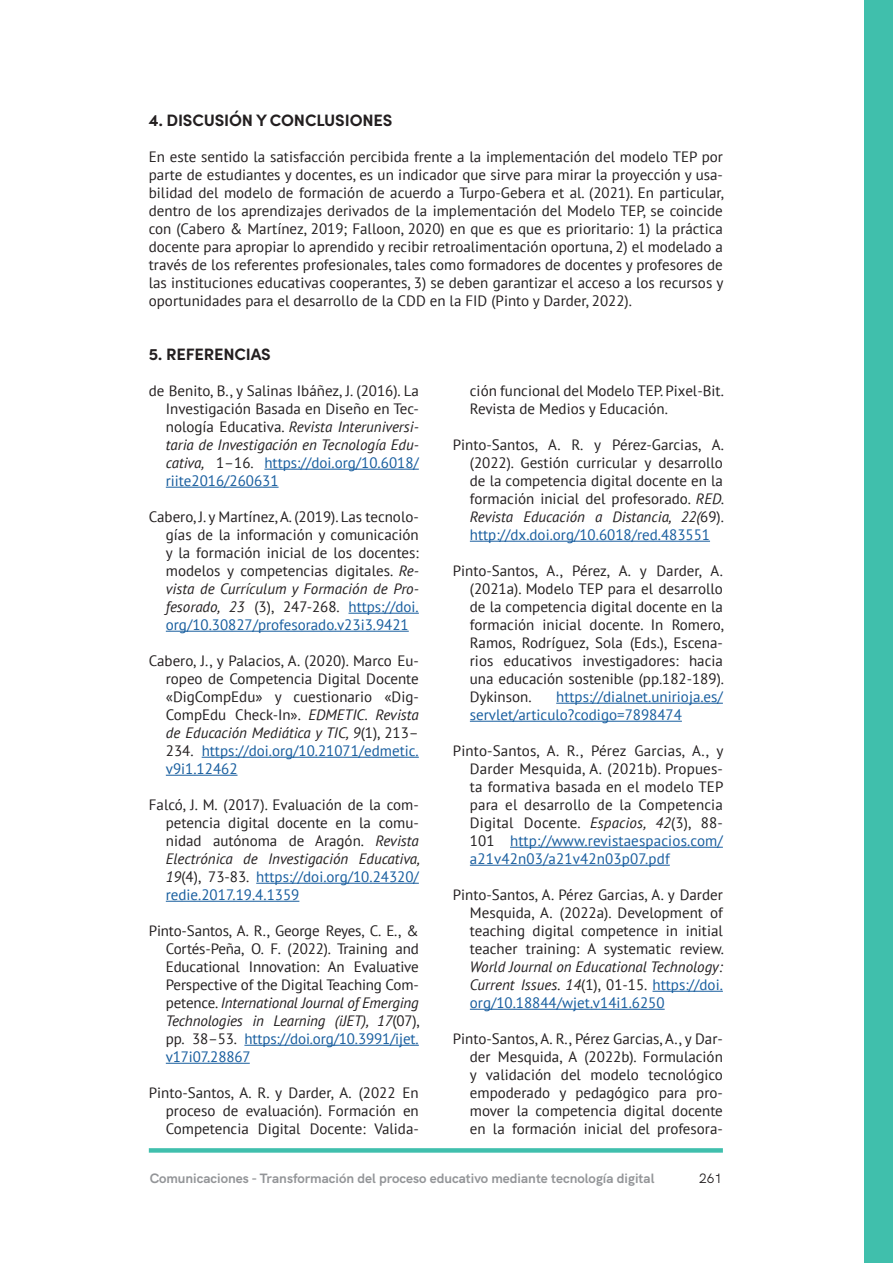
<style>
.page{position:relative;width:893px;height:1263px;background:#fff}
.page>*{position:absolute;margin:0;border:0;box-sizing:border-box;transform-origin:0 0}
.Títol_3{font:700 16.5px "Sofia Pro";letter-spacing:-.01em;color:#231f20}
.bibliografía1{font:15px/18px "PT Sans";color:#231f20;text-align:justify}
.BODY_TEXT{font:15px/18px "PT Sans";color:#231f20;text-align:justify}
.bibliografía1-2{font:15px/18px "PT Sans";color:#175d9e}
.t1{font:700 13.5px "HK Grotesk";color:#939598}
.t2{font:13.5px "HK Grotesk";color:#231f20}
.s1{font-style:italic}
.s2{color:#175d9e}
.s3{font-style:inherit}
</style>
<div class="page">
<div style="left:149px;top:1148px;width:574px;height:5px;background:#40bfad"></div>
<div style="left:864px;top:0;width:29px;height:1263px;background:#40bfac"></div>
<hr style="left:264px;top:469px;width:155px;height:1px;background:#175d9e">
<hr style="left:166px;top:487px;width:113px;height:1px;background:#175d9e">
<hr style="left:348px;top:613px;width:71px;height:1px;background:#175d9e">
<hr style="left:166px;top:631px;width:243px;height:1px;background:#175d9e">
<hr style="left:202px;top:757px;width:217px;height:1px;background:#175d9e">
<hr style="left:166px;top:775px;width:72px;height:1px;background:#175d9e">
<hr style="left:256px;top:883px;width:163px;height:1px;background:#175d9e">
<hr style="left:166px;top:901px;width:133px;height:1px;background:#175d9e">
<hr style="left:244px;top:1045px;width:175px;height:1px;background:#175d9e">
<hr style="left:166px;top:1063px;width:84px;height:1px;background:#175d9e">
<hr style="left:470px;top:541px;width:240px;height:1px;background:#175d9e">
<hr style="left:556px;top:703px;width:167px;height:1px;background:#175d9e">
<hr style="left:470px;top:721px;width:212px;height:1px;background:#175d9e">
<hr style="left:510px;top:847px;width:213px;height:1px;background:#175d9e">
<hr style="left:470px;top:865px;width:200px;height:1px;background:#175d9e">
<hr style="left:652px;top:991px;width:71px;height:1px;background:#175d9e">
<hr style="left:470px;top:1009px;width:195px;height:1px;background:#175d9e">
<p class="Títol_3" style="left:149px;top:108px;width:245px">4. DISCUSIÓN Y CONCLUSIONES</p>
<p class="BODY_TEXT" style="left:149px;top:147px;width:577px">En este sentido la satisfacción percibida frente a la implementación del modelo TEP por parte de estudiantes y docentes, es un indicador que sirve para mirar la proyección y usa&shy;bilidad del modelo de formación de acuerdo a Turpo-Gebera et al. (2021). En particular, dentro de los aprendizajes derivados de la implementación del Modelo TEP, se coincide con (Cabero &amp; Martínez, 2019; Falloon, 2020) en que es que es prioritario: 1) la práctica docente para apropiar lo aprendido y recibir retroalimentación oportuna, 2) el modelado a través de los referentes profesionales, tales como formadores de docentes y profesores de las instituciones educativas cooperantes, 3) se deben garantizar el acceso a los recursos y oportunidades para el desarrollo de la CDD en la FID (Pinto y Darder, 2022).</p>
<p class="Títol_3" style="left:149px;top:342px;width:124px">5. REFERENCIAS</p>
<p class="bibliografía1" style="left:166px;top:381px;width:255px;text-indent:-17px">de Benito, B., y Salinas Ibáñez, J. (2016). La Investigación Basada en Diseño en Tec&shy;nología Educativa. <span class="s1">Revista Interuniversi&shy;taria de Investigación en Tecnología Edu&shy;cativa,</span> 1–16. <span class="s2">https://doi.org/10.6018/ riite2016/260631</span></p>
<p class="bibliografía1" style="left:166px;top:507px;width:254px;text-indent:-17px">Cabero, J. y Martínez, A<span class="s3">.</span> (2019). Las tecnolo&shy;gías de la información y comunicación y la formación inicial de los docentes: modelos y competencias digitales. <span class="s1">Re&shy;vista de Currículum y Formación de Pro&shy;fesorado, 23</span> (3), 247-268. <span class="s2">https://doi. org/10.30827/profesorado.v23i3.9421</span></p>
<p class="bibliografía1" style="left:166px;top:651px;width:254px;text-indent:-17px">Cabero, J., y Palacios, A. (2020). Marco Eu&shy;ropeo de Competencia Digital Docente «DigCompEdu» y cuestionario «Dig-CompEdu Check-In». <span class="s1">EDMETIC. Revista de Educación Mediática y TIC, 9</span>(1), 213– 234. <span class="s2">https://doi.org/10.21071/edmetic. v9i1.12462</span></p>
<p class="bibliografía1" style="left:166px;top:795px;width:256px;text-indent:-17px">Falcó, J. M. (2017). Evaluación de la com&shy;petencia digital docente en la comu&shy;nidad autónoma de Aragón. <span class="s1">Revista Electrónica de Investigación Educativa, 19</span>(4), 73-83. <span class="s2">https://doi.org/10.24320/ redie.2017.19.4.1359</span></p>
<p class="bibliografía1" style="left:166px;top:921px;width:256px;text-indent:-17px">Pinto-Santos, A. R., George Reyes, C. E., &amp; Cortés-Peña, O. F. (2022). Training and Educational Innovation: An Evaluative Perspective of the Digital Teaching Com&shy;petence. <span class="s1">International Journal of Emerging Technologies in Learning (iJET), 17</span>(07), pp. 38–53. <span class="s2">https://doi.org/10.3991/ijet. v17i07.28867</span></p>
<p class="bibliografía1" style="left:166px;top:1083px;width:255px;text-indent:-17px">Pinto-Santos, A. R. y Darder, A. (2022 En proceso de evaluación). Formación en Competencia Digital Docente: Valida-</p>
<p class="bibliografía1" style="left:470px;top:381px;width:256px">ción funcional del Modelo TEP. Pixel-Bit.<br>Revista de Medios y Educación.</p>
<p class="bibliografía1" style="left:470px;top:435px;width:256px;text-indent:-17px">Pinto-Santos, A. R. y Pérez-Garcias, A. (2022). Gestión curricular y desarrollo de la competencia digital docente en la formación inicial del profesorado. <span class="s1">RED.<br>Revista Educación a Distancia, 22(</span>69). <span class="s2">http://dx.doi.org/10.6018/red.483551</span></p>
<p class="bibliografía1" style="left:470px;top:561px;width:256px;text-indent:-17px">Pinto-Santos, A., Pérez, A. y Darder, A. (2021a). Modelo TEP para el desarrollo de la competencia digital docente en la formación inicial docente. In Romero, Ramos, Rodríguez, Sola (Eds.), Escena&shy;rios educativos investigadores: hacia una educación sostenible (pp.182-189).<br>Dykinson.</p>
<p class="bibliografía1-2" style="left:470px;top:687px;width:254px;text-indent:86px">https://dialnet.unirioja.es/ servlet/articulo?codigo=7898474</p>
<p class="bibliografía1" style="left:470px;top:741px;width:255px;text-indent:-17px">Pinto-Santos, A. R., Pérez Garcias, A., y Darder Mesquida, A. (2021b). Propues&shy;ta formativa basada en el modelo TEP para el desarrollo de la Competencia Digital Docente. <span class="s1">Espacios, 42</span>(3), 88- 101 <span class="s2">http://www.revistaespacios.com/ a21v42n03/a21v42n03p07.pdf</span></p>
<p class="bibliografía1" style="left:470px;top:885px;width:256px;text-indent:-17px">Pinto-Santos, A. Pérez Garcias, A. y Darder Mesquida, A. (2022a). Development of teaching digital competence in initial teacher training: A systematic review.<br><span class="s1">World Journal on Educational Technology:<br>Current Issues. 14</span>(1), 01-15. <span class="s2">https://doi. org/10.18844/wjet.v14i1.6250</span></p>
<p class="bibliografía1" style="left:470px;top:1029px;width:254px;text-indent:-17px">Pinto-Santos, A. R., Pérez Garcias, A., y Dar&shy;der Mesquida, A <span class="s3">(</span>2022b). Formulación y validación del modelo tecnológico empoderado y pedagógico para pro&shy;mover la competencia digital docente en la formación inicial del profesora-</p>
<p class="t1" style="left:150px;top:1168px;width:506px">Comunicaciones - Transformación del proceso educativo mediante tecnología digital</p>
<p class="t2" style="left:699px;top:1168px;width:24px">261</p>
</div>
